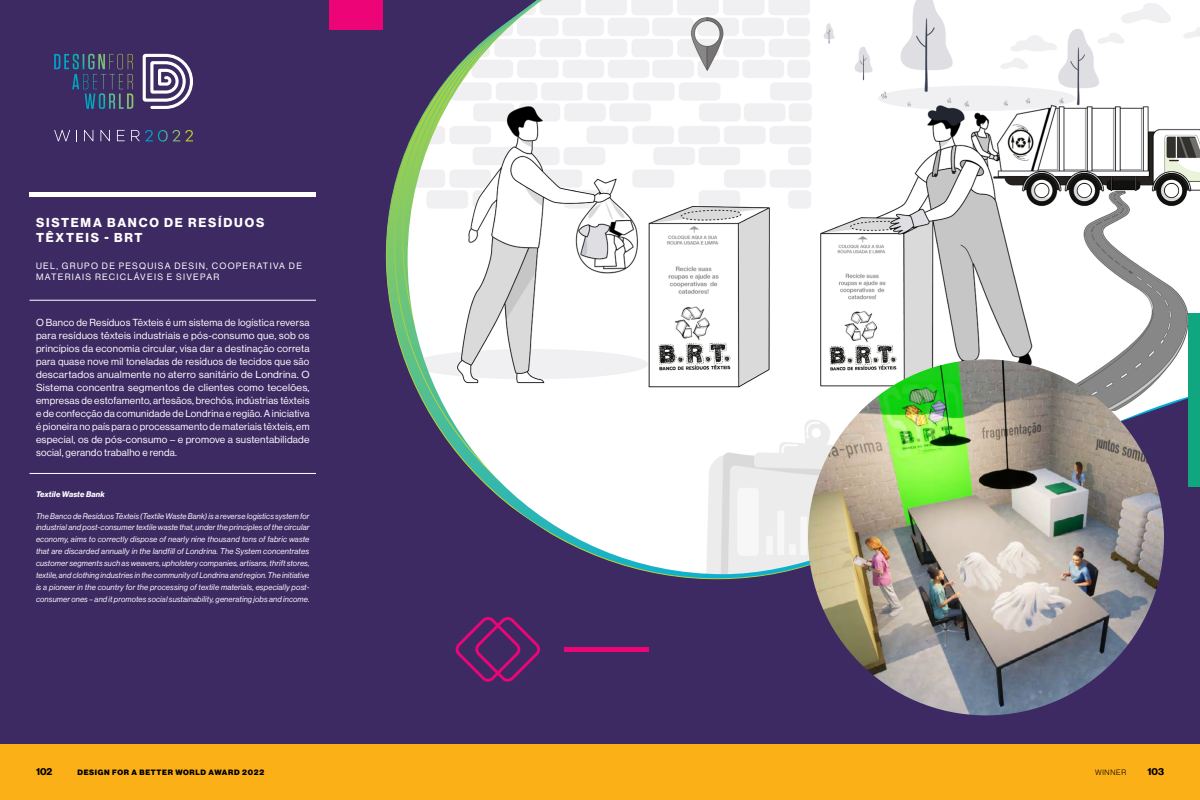
<style>
.page{position:relative;width:1200px;height:800px;background:#3d2a63}
.page>*{position:absolute;margin:0;border:0;box-sizing:border-box;transform-origin:0 0}
.t1{font:12.7px/15.2px "N Haas Grotesk DS Pro 75 Bd";letter-spacing:.14em;color:#fff}
.t2{font:10px/13px "N Haas Grotesk DS Pro 55 Rg";letter-spacing:.02em;color:#fff;text-align:justify}
.t3{font:10px "N Haas Grotesk DS Pro 75 Bd";color:#000}
.t4{font:9px/10.8px "N Haas Grotesk DS Pro 55 Rg";letter-spacing:.14em;color:#fff}
.t5{font:8px/11.9px "N Haas Grotesk DS Pro 56 It";letter-spacing:.02em;color:#fff;text-align:justify}
.t6{font:8px "N Haas Grotesk DS Pro 76 Bd It";letter-spacing:.015em;color:#fff}
.t7{font:7.6px "N Haas Grotesk DS Pro 95 Blk";letter-spacing:.09em;color:#000}
.t8{font:7.6px "N Haas Grotesk DS Pro 45 Lt";letter-spacing:.09em;color:#000}
</style>
<div class="page">
<div style="left:0;top:744px;width:1200px;height:56px;background:#fcb017"></div>
<img style="left:408px;top:0;width:792px;height:574px">
<img style="left:808px;top:359px;width:356px;height:356px;border-radius:178px">
<svg style="left:54px;top:54px;width:79px;height:35px"></svg>
<svg style="left:143px;top:54px;width:50px;height:55px"></svg>
<svg style="left:54px;top:130px;width:16px;height:11px"></svg>
<svg style="left:84px;top:130px;width:9px;height:11px"></svg>
<svg style="left:100px;top:130px;width:10px;height:11px"></svg>
<svg style="left:117px;top:130px;width:8px;height:11px"></svg>
<svg style="left:131px;top:130px;width:62px;height:12px"></svg>
<hr style="left:564px;top:647px;width:84px;height:4px;background:#ed0578">
<div style="left:30px;top:192px;width:286px;height:5px;background:#fff"></div>
<svg style="left:455px;top:617px;width:85px;height:65px"></svg>
<div style="left:1188px;top:313px;width:12px;height:174px;background:#0fa680"></div>
<div style="left:330px;top:0;width:53px;height:30px;background:#ed0578"></div>
<hr style="left:30px;top:473px;width:286px;height:1px;background:#fff">
<hr style="left:30px;top:300px;width:286px;height:1px;background:#fff">
<h1 class="t1" style="left:36px;top:215px;width:230px">SISTEMA BANCO DE RESÍDUOS<br>TÊXTEIS - BRT</h1>
<p class="t4" style="left:36px;top:260px;width:267px">UEL, GRUPO DE PESQUISA DESIN, COOPERATIVA DE<br>MATERIAIS RECICLÁVEIS E SIVEPAR</p>
<p class="t2" style="left:36px;top:316px;width:275px">O Banco de Resíduos Têxteis é um sistema de logística reversa para resíduos têxteis industriais e pós-consumo que, sob os princípios da economia circular, visa dar a destinação correta para quase nove mil toneladas de resíduos de tecidos que são descartados anualmente no aterro sanitário de Londrina. O Sistema concentra segmentos de clientes como tecelões, empresas de estofamento, artesãos, brechós, indústrias têxteis e de confecção da comunidade de Londrina e região. A iniciativa é pioneira no país para o processamento de materiais têxteis, em especial, os de pós-consumo – e promove a sustentabilidade social, gerando trabalho e renda.</p>
<p class="t6" style="left:36px;top:490px;width:70px">Textile Waste Bank</p>
<p class="t5" style="left:36px;top:510px;width:275px">The Banco de Resíduos Têxteis (Textile Waste Bank) is a reverse logistics system for industrial and post-consumer textile waste that, under the principles of the circular economy, aims to correctly dispose of nearly nine thousand tons of fabric waste that are discarded annually in the landfill of Londrina. The System concentrates customer segments such as weavers, upholstery companies, artisans, thrift stores, textile, and clothing industries in the community of Londrina and region. The initiative is a pioneer in the country for the processing of textile materials, especially post&shy;consumer ones – and it promotes social sustainability, generating jobs and income.</p>
<p class="t3" style="left:36px;top:766px;width:18px">102</p>
<p class="t7" style="left:77px;top:767px;width:188px">DESIGN FOR A BETTER WORLD AWARD 2022</p>
<p class="t8" style="left:1095px;top:768px;width:33px">WINNER</p>
<p class="t3" style="left:1147px;top:766px;width:18px">103</p>
</div>
